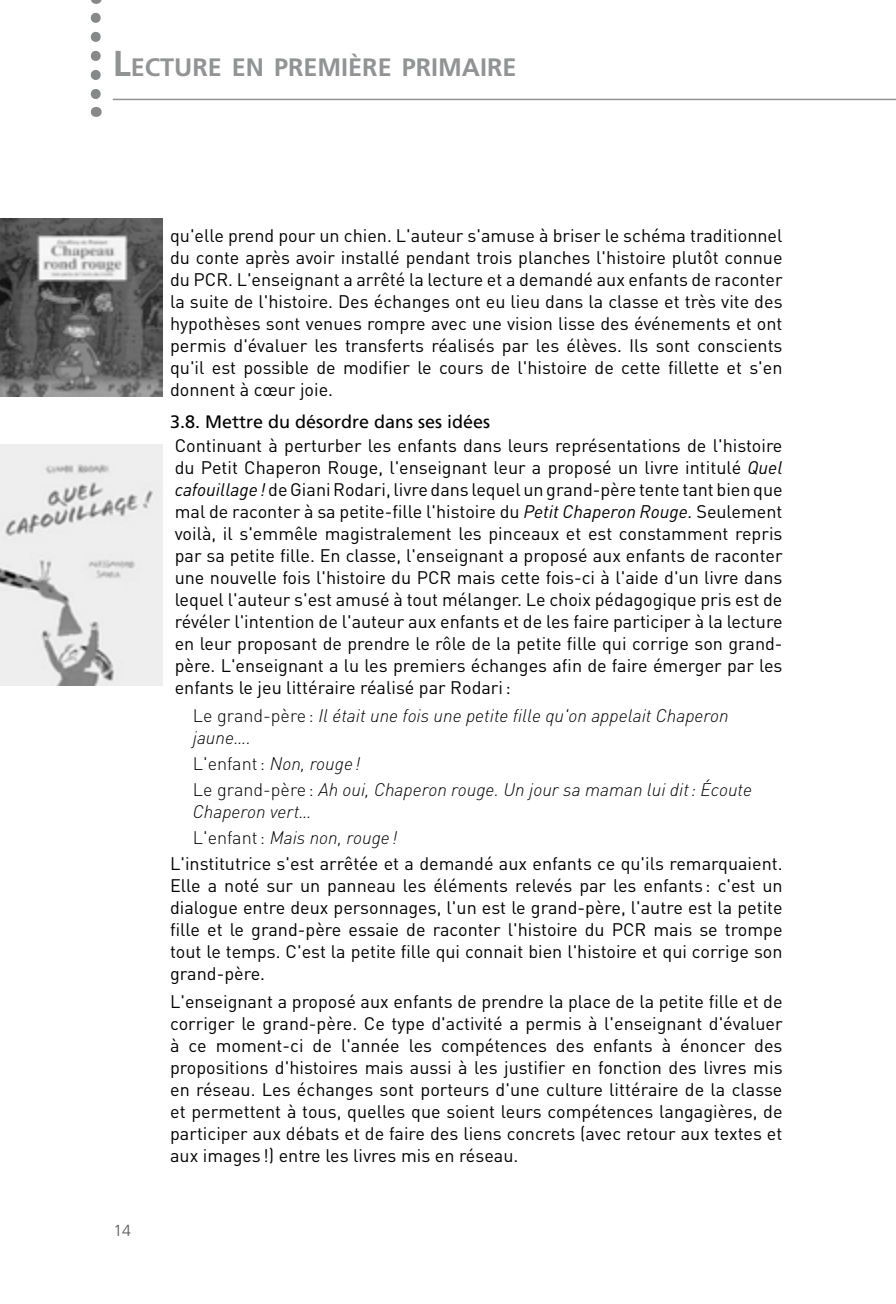
<style>
.page{position:relative;width:896px;height:1304px;background:#fff}
.page>*{position:absolute;margin:0;border:0;box-sizing:border-box;transform-origin:0 0}
.t1{font:700 25.2px "Frutiger LT Std";color:#929395}
.t2{font:18px/22px "DIN";color:#000;text-align:justify}
.t3{font:italic 300 18px/22px "DIN";color:#000}
.t4{font:18px "Frutiger LT Std";color:#000}
.t5{font:300 16px "Frutiger LT Std";color:#58585a}
.s1{font-size:36px}
.s2{font-style:italic}
.s3{font-style:normal}
</style>
<div class="page">
<hr style="left:113px;top:99px;width:783px;height:1px;background:#929395">
<svg style="left:91px;top:18px;width:10px;height:99px"></svg>
<img style="left:0;top:218px;width:162px;height:179px">
<img style="left:0;top:444px;width:162px;height:242px">
<h1 class="t1" style="left:113px;top:52px;width:405px"><span class="s1">L</span>ECTURE EN PREMIÈRE PRIMAIRE</h1>
<p class="t5" style="left:113px;top:1221px;width:19px">14</p>
<p class="t2" style="left:170px;top:225px;width:614px">qu'elle prend pour un chien. L'auteur s'amuse à briser le schéma traditionnel du conte après avoir installé pendant trois planches l'histoire plutôt connue du PCR. L'enseignant a arrêté la lecture et a demandé aux enfants de raconter la suite de l'histoire. Des échanges ont eu lieu dans la classe et très vite des hypothèses sont venues rompre avec une vision lisse des événements et ont permis d'évaluer les transferts réalisés par les élèves. Ils sont conscients qu'il est possible de modifier le cours de l'histoire de cette fillette et s'en donnent à cœur joie.</p>
<p class="t4" style="left:170px;top:411px;width:322px">3.8. Mettre du désordre dans ses idées</p>
<p class="t2" style="left:175px;top:435px;width:609px">Continuant à perturber les enfants dans leurs représentations de l'histoire du Petit Chaperon Rouge, l'enseignant leur a proposé un livre intitulé <span class="s2">Quel cafouillage!</span> de Giani Rodari, livre dans lequel un grand-père tente tant bien que mal de raconter à sa petite-fille l'histoire du <span class="s2">Petit Chaperon Rouge.</span> Seulement voilà, il s'emmêle magistralement les pinceaux et est constamment repris par sa petite fille. En classe, l'enseignant a proposé aux enfants de raconter une nouvelle fois l'histoire du PCR mais cette fois-ci à l'aide d'un livre dans lequel l'auteur s'est amusé à tout mélanger. Le choix pédagogique pris est de révéler l'intention de l'auteur aux enfants et de les faire participer à la lecture en leur proposant de prendre le rôle de la petite fille qui corrige son grand&shy;père. L'enseignant a lu les premiers échanges afin de faire émerger par les enfants le jeu littéraire réalisé par Rodari:</p>
<p class="t3" style="left:193px;top:704px;width:537px"><span class="s3">Le grand-père:</span> Il était une fois une petite fille qu'on appelait Chaperon jaune….</p>
<p class="t3" style="left:193px;top:750px;width:561px;line-height:26px"><span class="s3">L'enfant:</span> Non, rouge !<br><span class="s3">Le grand-père:</span> Ah oui, Chaperon rouge. Un jour sa maman lui dit: Écoute</p>
<p class="t3" style="left:193px;top:800px;width:120px">Chaperon vert…</p>
<p class="t3" style="left:193px;top:826px;width:206px"><span class="s3">L'enfant:</span> Mais non, rouge !</p>
<p class="t2" style="left:170px;top:853px;width:614px">L'institutrice s'est arrêtée et a demandé aux enfants ce qu'ils remarquaient.</p>
<p class="t2" style="left:170px;top:875px;width:614px">Elle a noté sur un panneau les éléments relevés par les enfants : c'est un dialogue entre deux personnages, l'un est le grand-père, l'autre est la petite fille et le grand-père essaie de raconter l'histoire du PCR mais se trompe tout le temps. C'est la petite fille qui connait bien l'histoire et qui corrige son grand-père.</p>
<p class="t2" style="left:170px;top:991px;width:614px">L'enseignant a proposé aux enfants de prendre la place de la petite fille et de corriger le grand-père. Ce type d'activité a permis à l'enseignant d'évaluer à ce moment-ci de l'année les compétences des enfants à énoncer des propositions d'histoires mais aussi à les justifier en fonction des livres mis en réseau. Les échanges sont porteurs d'une culture littéraire de la classe et permettent à tous, quelles que soient leurs compétences langagières, de participer aux débats et de faire des liens concrets (avec retour aux textes et aux images !) entre les livres mis en réseau.</p>
</div>
